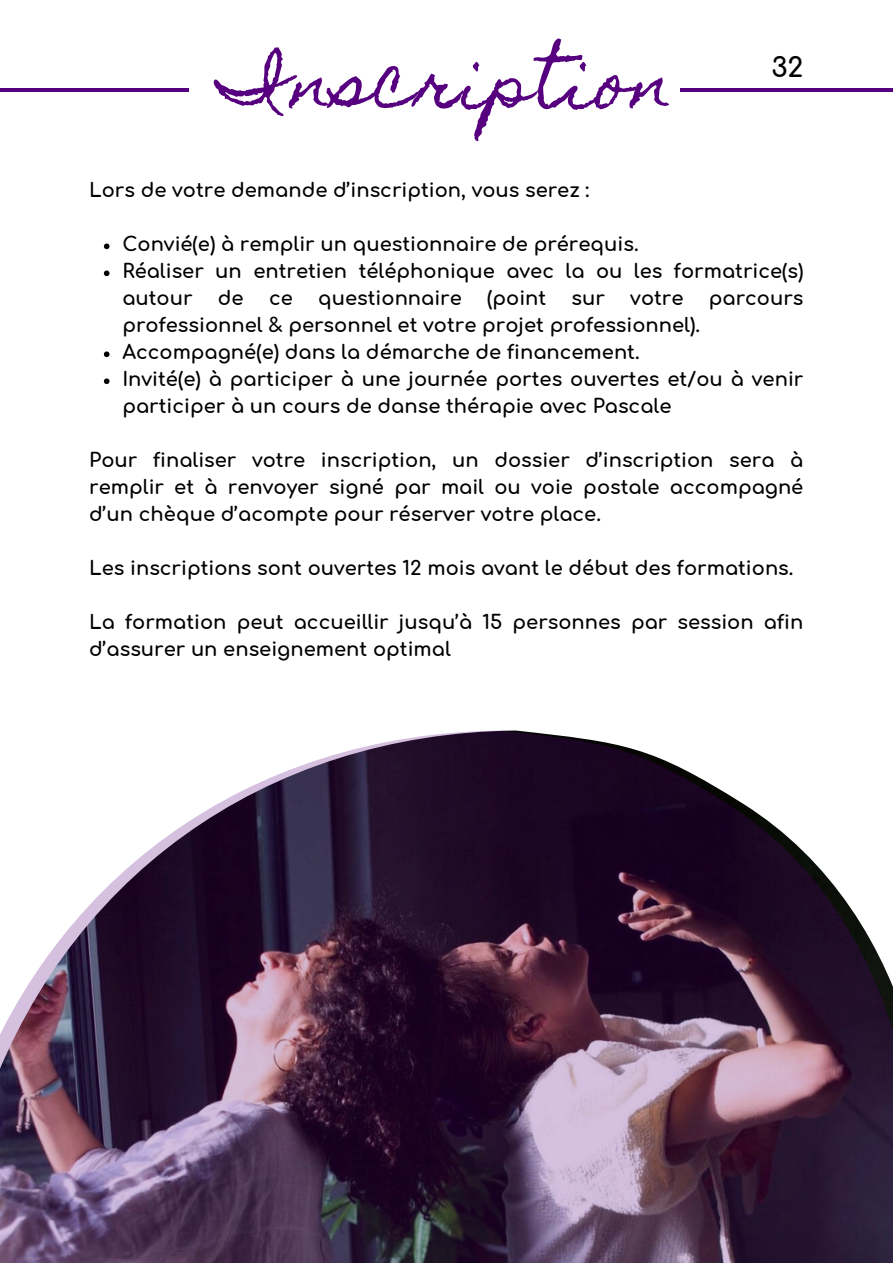
<style>
.page{position:relative;width:893px;height:1264px;background:#fff}
.page>*{position:absolute;margin:0;border:0;box-sizing:border-box;transform-origin:0 0}
.t1{font:66.3px "Homemade Apple";letter-spacing:.035em;color:#57007f}
.t2{font:700 27px "Comfortaa";color:#000}
.t3{font:700 19.5px/27px "Comfortaa";color:#000}
</style>
<div class="page">
<hr style="left:0;top:88px;width:189px;height:4px;background:#57007f">
<hr style="left:680px;top:88px;width:212px;height:4px;background:#57007f">
<svg style="left:104px;top:243px;width:5px;height:6px"></svg>
<svg style="left:104px;top:270px;width:5px;height:6px"></svg>
<svg style="left:104px;top:351px;width:5px;height:6px"></svg>
<svg style="left:104px;top:378px;width:5px;height:6px"></svg>
<svg style="left:0;top:730px;width:892px;height:532px;background:#604c63"></svg>
<p class="t1" style="left:220px;top:44px;width:454px">Inscription</p>
<p class="t2" style="left:771px;top:53px;width:34px">32</p>
<p class="t3" style="left:89px;top:178px;width:501px">Lors de votre demande d’inscription, vous serez :</p>
<p class="t3" style="left:122px;top:231px;width:517px">Convié(e) à remplir un questionnaire de prérequis.</p>
<p class="t3" style="left:122px;top:258px;width:682px">Réaliser un entretien téléphonique avec la ou les formatrice(s) autour</p>
<p class="t3" style="left:218px;top:285px;width:27px">de</p>
<p class="t3" style="left:269px;top:285px;width:25px">ce</p>
<p class="t3" style="left:318px;top:285px;width:145px">questionnaire</p>
<p class="t3" style="left:487px;top:285px;width:61px">(point</p>
<p class="t3" style="left:571px;top:285px;width:35px">sur</p>
<p class="t3" style="left:630px;top:285px;width:55px">votre</p>
<p class="t3" style="left:708px;top:285px;width:96px">parcours</p>
<p class="t3" style="left:122px;top:312px;width:579px">professionnel &amp; personnel et votre projet professionnel).</p>
<p class="t3" style="left:122px;top:339px;width:519px">Accompagné(e) dans la démarche de financement.</p>
<p class="t3" style="left:122px;top:366px;width:682px">Invité(e) à participer à une journée portes ouvertes et/ou à venir participer à un cours de danse thérapie avec Pascale</p>
<p class="t3" style="left:89px;top:447px;width:715px;text-align:justify">Pour finaliser votre inscription, un dossier d’inscription sera à remplir et à renvoyer signé par mail ou voie postale accompagné d’un chèque d’acompte pour réserver votre place.</p>
<p class="t3" style="left:89px;top:555px;width:705px">Les inscriptions sont ouvertes 12 mois avant le début des formations.</p>
<p class="t3" style="left:89px;top:609px;width:715px">La formation peut accueillir jusqu’à 15 personnes par session afin d’assurer un enseignement optimal</p>
</div>
